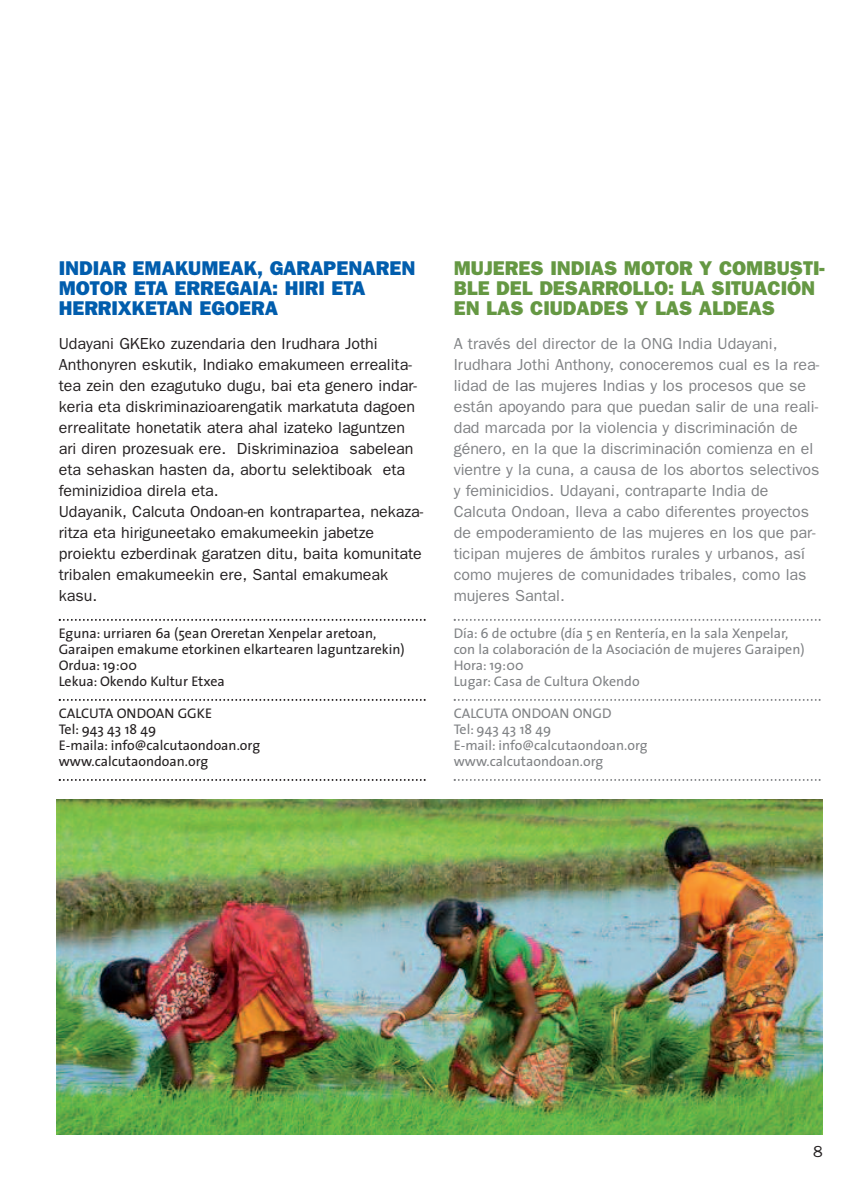
<style>
.page{position:relative;width:851px;height:1191px;background:#fff}
.page>*{position:absolute;margin:0;border:0;box-sizing:border-box;transform-origin:0 0}
.t1{font:800 20px/20px "Franklin Gothic";color:#659843}
.t2{font:800 20px/20px "Franklin Gothic";color:#015dad}
.t3{font:16px/21px "Franklin Gothic";color:#808285}
.t4{font:16px/21px "Franklin Gothic";color:#231f20}
.t5{font:14px/16px "The Sans";color:#808285}
.t6{font:14px/16px "The Sans";color:#231f20}
</style>
<div class="page">
<img style="left:57px;top:799px;width:765px;height:335px">
<svg style="left:59px;top:619px;width:366px;height:2px"></svg>
<svg style="left:59px;top:699px;width:366px;height:2px"></svg>
<svg style="left:59px;top:779px;width:366px;height:2px"></svg>
<svg style="left:453px;top:619px;width:367px;height:2px"></svg>
<svg style="left:453px;top:699px;width:367px;height:2px"></svg>
<svg style="left:453px;top:779px;width:367px;height:2px"></svg>
<p class="t2" style="left:59px;top:258px;width:358px">INDIAR EMAKUMEAK, GARAPENAREN<br>MOTOR ETA ERREGAIA: HIRI ETA<br>HERRIXKETAN EGOERA</p>
<p class="t1" style="left:453px;top:258px;width:372px">MUJERES INDIAS MOTOR Y COMBUSTI-<br>BLE DEL DESARROLLO: LA SITUACIÓN<br>EN LAS CIUDADES Y LAS ALDEAS</p>
<p class="t4" style="left:59px;top:333px;width:366px">Udayani GKEko zuzendaria den Irudhara Jothi Anthonyren eskutik, Indiako emakumeen errealita&shy;tea zein den ezagutuko dugu, bai eta genero indar&shy;keria eta diskriminazioarengatik markatuta dagoen errealitate honetatik atera ahal izateko laguntzen ari diren prozesuak ere. Diskriminazioa sabelean eta sehaskan hasten da, abortu selektiboak eta feminizidioa direla eta.<br>Udayanik, Calcuta Ondoan-en kontrapartea, nekaza&shy;ritza eta hiriguneetako emakumeekin jabetze proiektu ezberdinak garatzen ditu, baita komunitate tribalen emakumeekin ere, Santal emakumeak kasu.</p>
<p class="t6" style="left:59px;top:626px;width:347px">Eguna: urriaren 6a (5ean Oreretan Xenpelar aretoan, Garaipen emakume etorkinen elkartearen laguntzarekin)<br>Ordua: 19:00<br>Lekua: Okendo Kultur Etxea</p>
<p class="t6" style="left:59px;top:706px;width:203px">CALCUTA ONDOAN GGKE<br>Tel: 943 43 18 49<br>E-maila: info@calcutaondoan.org www.calcutaondoan.org</p>
<p class="t3" style="left:453px;top:333px;width:367px">A través del director de la ONG India Udayani, Irudhara Jothi Anthony, conoceremos cual es la rea&shy;lidad de las mujeres Indias y los procesos que se están apoyando para que puedan salir de una reali&shy;dad marcada por la violencia y discriminación de género, en la que la discriminación comienza en el vientre y la cuna, a causa de los abortos selectivos y feminicidios. Udayani, contraparte India de Calcuta Ondoan, lleva a cabo diferentes proyectos de empoderamiento de las mujeres en los que par&shy;ticipan mujeres de ámbitos rurales y urbanos, así como mujeres de comunidades tribales, como las mujeres Santal.</p>
<p class="t5" style="left:453px;top:626px;width:352px">Día: 6 de octubre (día 5 en Rentería, en la sala Xenpelar, con la colaboración de la Asociación de mujeres Garaipen)<br>Hora: 19:00<br>Lugar: Casa de Cultura Okendo</p>
<p class="t5" style="left:453px;top:706px;width:195px">CALCUTA ONDOAN ONGD<br>Tel: 943 43 18 49<br>E-mail: info@calcutaondoan.org www.calcutaondoan.org</p>
<p class="t4" style="left:812px;top:1140px;width:11px">8</p>
</div>
